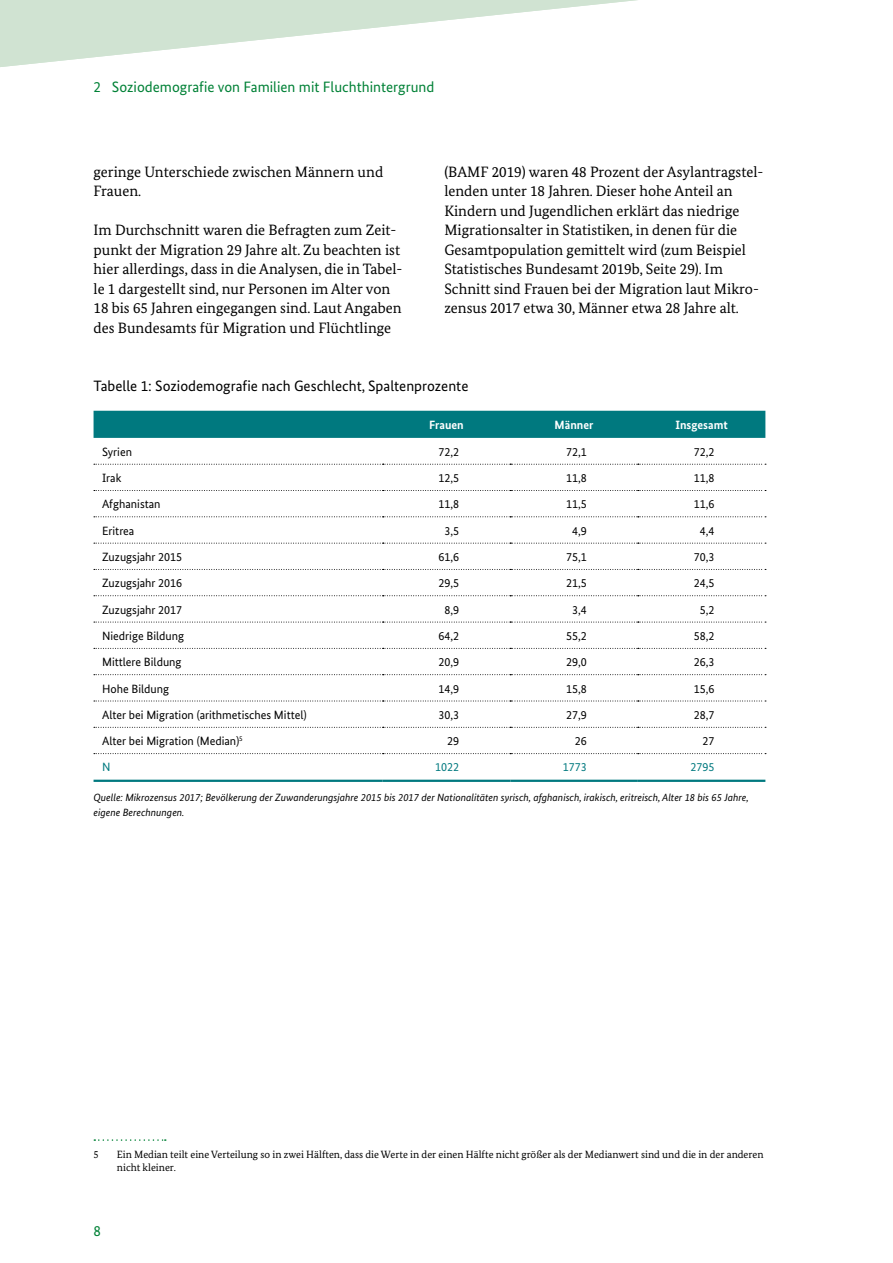
<style>
.page{position:relative;width:893px;height:1263px;background:#fff}
.page>*{position:absolute;margin:0;border:0;box-sizing:border-box;transform-origin:0 0}
.t1{font:15px/19.5px "Bundes Serif";color:#000}
.t2{font:15px "Bundes Sans";color:#000}
.t3{font:15px "Bundes Sans";color:#008136}
.t4{font:12px "Bundes Sans";color:#000}
.t5{font:700 12px "Bundes Sans";color:#fff}
.t6{font:12px "Bundes Sans";color:#00797f}
.t7{font:italic 10.5px/15px "Bundes Sans";color:#000}
.t8{font:10.5px/13.5px "Bundes Serif";color:#000}
</style>
<div class="page">
<svg style="left:0;top:0;width:638px;height:67px"></svg>
<div style="left:94px;top:411px;width:671px;height:27px;background:#00797f"></div>
<svg style="left:94px;top:464px;width:672px;height:1px"></svg>
<svg style="left:94px;top:490px;width:672px;height:1px"></svg>
<svg style="left:94px;top:516px;width:672px;height:1px"></svg>
<svg style="left:94px;top:543px;width:672px;height:1px"></svg>
<svg style="left:94px;top:569px;width:672px;height:1px"></svg>
<svg style="left:94px;top:595px;width:672px;height:1px"></svg>
<svg style="left:94px;top:622px;width:672px;height:1px"></svg>
<svg style="left:94px;top:648px;width:672px;height:1px"></svg>
<svg style="left:94px;top:674px;width:672px;height:1px"></svg>
<svg style="left:94px;top:701px;width:672px;height:1px"></svg>
<svg style="left:94px;top:727px;width:672px;height:1px"></svg>
<hr style="left:94px;top:780px;width:289px;height:2px;background:#00797f">
<hr style="left:383px;top:780px;width:127px;height:2px;background:#00797f">
<hr style="left:510px;top:780px;width:128px;height:2px;background:#00797f">
<hr style="left:638px;top:780px;width:127px;height:2px;background:#00797f">
<svg style="left:94px;top:753px;width:672px;height:1px"></svg>
<svg style="left:94px;top:1139px;width:72px;height:2px"></svg>
<p class="t3" style="left:94px;top:78px;width:342px">2 Soziodemografie von Familien mit Fluchthintergrund</p>
<p class="t1" style="left:94px;top:162px;width:291px">geringe Unterschiede zwischen Männern und<br>Frauen.</p>
<p class="t1" style="left:94px;top:220px;width:310px">Im Durchschnitt waren die Befragten zum Zeit&shy;punkt der Migration 29 Jahre alt. Zu beachten ist hier allerdings, dass in die Analysen, die in Tabel&shy;le 1 dargestellt sind, nur Personen im Alter von 18 bis 65 Jahren eingegangen sind. Laut Angaben des Bundesamts für Migration und Flüchtlinge</p>
<p class="t1" style="left:444px;top:162px;width:320px">(BAMF 2019) waren 48 Prozent der Asylantragstel&shy;lenden unter 18 Jahren. Dieser hohe Anteil an Kindern und Jugendlichen erklärt das niedrige Migrationsalter in Statistiken, in denen für die Gesamtpopulation gemittelt wird (zum Beispiel Statistisches Bundesamt 2019b, Seite 29). Im Schnitt sind Frauen bei der Migration laut Mikro&shy;zensus 2017 etwa 30, Männer etwa 28 Jahre alt.</p>
<p class="t2" style="left:94px;top:377px;width:376px">Tabelle 1: Soziodemografie nach Geschlecht, Spaltenprozente</p>
<p class="t5" style="left:429px;top:417px;width:36px">Frauen</p>
<p class="t5" style="left:555px;top:417px;width:40px">Männer</p>
<p class="t5" style="left:675px;top:417px;width:54px">Insgesamt</p>
<p class="t4" style="left:102px;top:444px;width:31px">Syrien</p>
<p class="t4" style="left:439px;top:444px;width:22px">72,2</p>
<p class="t4" style="left:566px;top:444px;width:22px">72,1</p>
<p class="t4" style="left:694px;top:444px;width:22px">72,2</p>
<p class="t4" style="left:102px;top:471px;width:21px">Irak</p>
<p class="t4" style="left:439px;top:471px;width:22px">12,5</p>
<p class="t4" style="left:566px;top:471px;width:22px">11,8</p>
<p class="t4" style="left:694px;top:471px;width:22px">11,8</p>
<p class="t4" style="left:102px;top:497px;width:60px">Afghanistan</p>
<p class="t4" style="left:439px;top:497px;width:22px">11,8</p>
<p class="t4" style="left:566px;top:497px;width:22px">11,5</p>
<p class="t4" style="left:694px;top:497px;width:22px">11,6</p>
<p class="t4" style="left:102px;top:523px;width:34px">Eritrea</p>
<p class="t4" style="left:445px;top:523px;width:16px">3,5</p>
<p class="t4" style="left:572px;top:523px;width:16px">4,9</p>
<p class="t4" style="left:700px;top:523px;width:16px">4,4</p>
<p class="t4" style="left:102px;top:549px;width:82px">Zuzugsjahr 2015</p>
<p class="t4" style="left:439px;top:549px;width:22px">61,6</p>
<p class="t4" style="left:566px;top:549px;width:22px">75,1</p>
<p class="t4" style="left:694px;top:549px;width:22px">70,3</p>
<p class="t4" style="left:102px;top:576px;width:82px">Zuzugsjahr 2016</p>
<p class="t4" style="left:439px;top:576px;width:22px">29,5</p>
<p class="t4" style="left:566px;top:576px;width:22px">21,5</p>
<p class="t4" style="left:694px;top:576px;width:22px">24,5</p>
<p class="t4" style="left:102px;top:602px;width:82px">Zuzugsjahr 2017</p>
<p class="t4" style="left:445px;top:602px;width:16px">8,9</p>
<p class="t4" style="left:572px;top:602px;width:16px">3,4</p>
<p class="t4" style="left:700px;top:602px;width:16px">5,2</p>
<p class="t4" style="left:102px;top:628px;width:84px">Niedrige Bildung</p>
<p class="t4" style="left:439px;top:628px;width:22px">64,2</p>
<p class="t4" style="left:566px;top:628px;width:22px">55,2</p>
<p class="t4" style="left:694px;top:628px;width:22px">58,2</p>
<p class="t4" style="left:102px;top:655px;width:81px">Mittlere Bildung</p>
<p class="t4" style="left:439px;top:655px;width:22px">20,9</p>
<p class="t4" style="left:566px;top:655px;width:22px">29,0</p>
<p class="t4" style="left:694px;top:655px;width:22px">26,3</p>
<p class="t4" style="left:102px;top:681px;width:69px">Hohe Bildung</p>
<p class="t4" style="left:439px;top:681px;width:22px">14,9</p>
<p class="t4" style="left:566px;top:681px;width:22px">15,8</p>
<p class="t4" style="left:694px;top:681px;width:22px">15,6</p>
<p class="t4" style="left:102px;top:707px;width:206px">Alter bei Migration (arithmetisches Mittel)</p>
<p class="t4" style="left:439px;top:707px;width:22px">30,3</p>
<p class="t4" style="left:566px;top:707px;width:22px">27,9</p>
<p class="t4" style="left:694px;top:707px;width:22px">28,7</p>
<p class="t4" style="left:102px;top:734px;width:142px">Alter bei Migration (Median)<sup>5</sup></p>
<p class="t4" style="left:447px;top:734px;width:13px">29</p>
<p class="t4" style="left:575px;top:734px;width:13px">26</p>
<p class="t4" style="left:702px;top:734px;width:13px">27</p>
<p class="t6" style="left:102px;top:760px;width:10px">N</p>
<p class="t6" style="left:435px;top:760px;width:25px">1022</p>
<p class="t6" style="left:563px;top:760px;width:25px">1773</p>
<p class="t6" style="left:690px;top:760px;width:25px">2795</p>
<p class="t7" style="left:94px;top:790px;width:657px">Quelle: Mikrozensus 2017; Bevölkerung der Zuwanderungsjahre 2015 bis 2017 der Nationalitäten syrisch, afghanisch, irakisch, eritreisch, Alter 18 bis 65 Jahre, eigene Berechnungen.</p>
<p class="t8" style="left:94px;top:1147px;width:7px">5</p>
<p class="t8" style="left:117px;top:1147px;width:648px">Ein Median teilt eine Verteilung so in zwei Hälften, dass die Werte in der einen Hälfte nicht größer als der Medianwert sind und die in der anderen nicht kleiner.</p>
<p class="t3" style="left:94px;top:1222px;width:9px">8</p>
</div>
